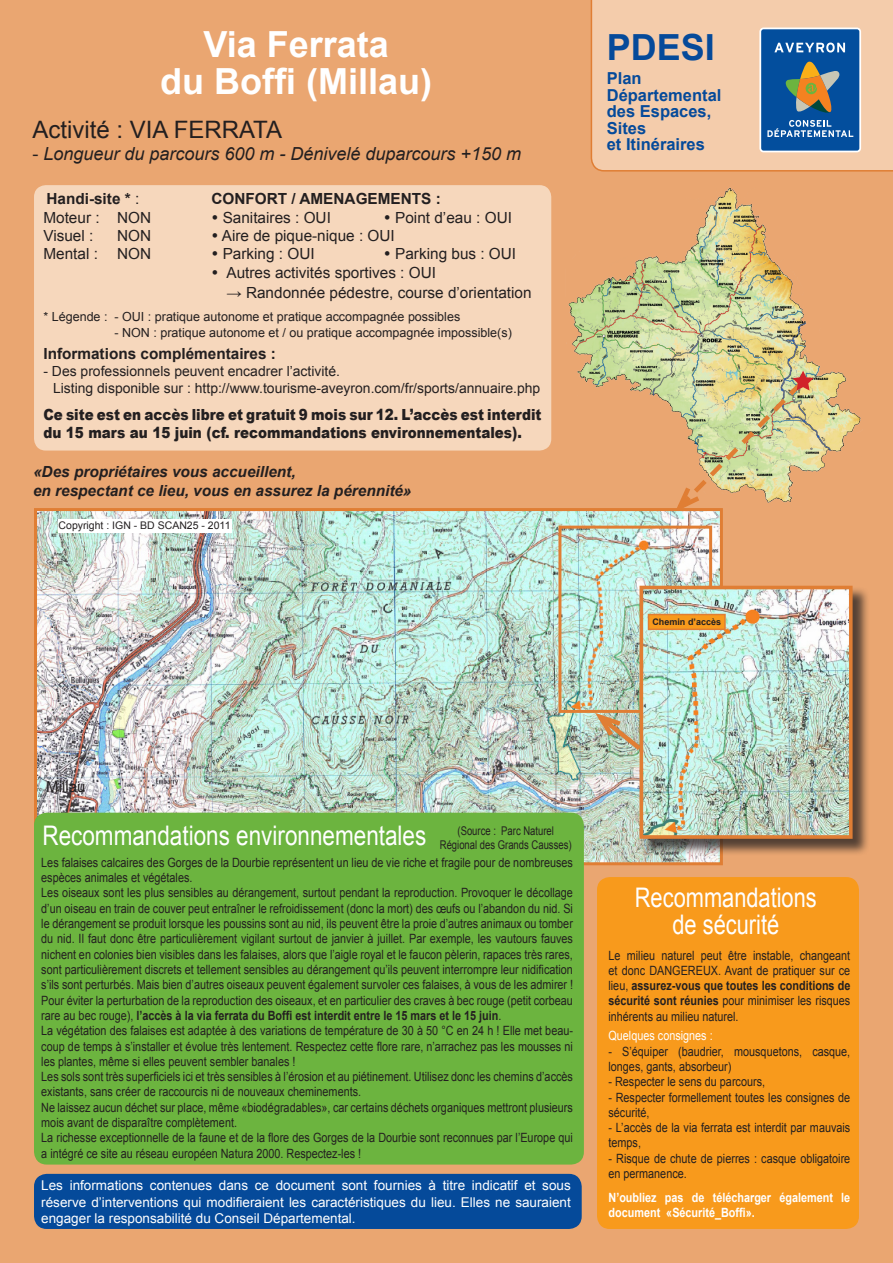
<style>
.page{position:relative;width:893px;height:1263px;background:#eaa671}
.page>*{position:absolute;margin:0;border:0;box-sizing:border-box;transform-origin:0 0}
.t1{font:700 36px "Arial";color:#fff}
.t2{font:700 36px "Arial";color:#054a9a}
.t3{font:27px "Arial";color:#fff;scale:.83 1}
.t4{font:27px "Arial";color:#fff;scale:.81 1}
.t5{font:24px "Arial";color:#231f20}
.t6{font:italic 18px "Arial";color:#231f20}
.t7{font:700 16.5px/16.5px "Arial";color:#054a9a}
.t8{font:15.3px "Arial";color:#231f20}
.t9{font:900 15.3px/18.5px "Arial";color:#231f20;scale:.88 1}
.t10{font:italic 700 15.3px "Arial";color:#231f20}
.t11{font:700 15.3px "Arial";color:#231f20}
.t12{font:15px "Arial";color:#231f20}
.t13{font:13.95px "Arial";color:#231f20}
.t14{font:13.5px/16.2px "Arial";color:#fff;text-align:justify}
.t15{font:12.75px/15.3px "Arial";color:#231f20;scale:.85 1}
.t16{font:700 12.75px/15.3px "Arial";color:#fff;scale:.85 1}
.t17{font:12.75px "Arial";color:#fff;scale:.85 1}
.t18{font:12.6px "Arial";color:#231f20}
.t19{font:12px "Arial";color:#231f20;scale:.79 1}
.t20{font:10.5px "Arial";color:#231f20}
.t21{font:700 9px "Arial";color:#231f20}
.s1{font-style:normal}
.s2{font-weight:400}
.s3{font-weight:700}
</style>
<div class="page">
<div style="left:591px;top:0;width:302px;height:172px;background:#f4ccab"></div>
<svg style="left:759px;top:28px;width:102px;height:124px;background:#34689b"></svg>
<div style="left:34px;top:1174px;width:548px;height:55px;background:#054a9a;border-radius:13px"></div>
<img style="left:568px;top:187px;width:293px;height:285px">
<div style="left:597px;top:877px;width:262px;height:352px;background:#f89a1c;border-radius:13px"></div>
<img style="left:670px;top:371px;width:143px;height:137px">
<img style="left:38px;top:512px;width:681px;height:349px">
<div style="left:558px;top:526px;width:154px;height:187px;border:3px solid #e07e34"></div>
<div style="left:640px;top:586px;width:230px;height:270px;background:#231f20;opacity:.75"></div>
<img style="left:644px;top:591px;width:204px;height:243px">
<div style="left:639px;top:586px;width:214px;height:253px;border:4px solid #e07e34"></div>
<img style="left:590px;top:709px;width:56px;height:46px">
<div style="left:648px;top:614px;width:78px;height:16px;background:#f89a1c;border:2px solid #e07e34"></div>
<div style="left:58px;top:519px;width:173px;height:13px;background:#fff"></div>
<div style="left:34px;top:185px;width:517px;height:266px;background:#f6d7bc;border-radius:12px"></div>
<div style="left:34px;top:813px;width:550px;height:351px;background:#6cb43f;border-radius:13px"></div>
<p class="t1" style="left:203px;top:20px;width:187px">Via Ferrata</p>
<p class="t1" style="left:160px;top:58px;width:273px">du Boffi (Millau)</p>
<p class="t5" style="left:32px;top:114px;width:251px">Activité : VIA FERRATA</p>
<p class="t6" style="left:32px;top:142px;width:490px"><span class="s1">-</span> Longueur du parcours 600 m - Dénivelé duparcours +150 m</p>
<p class="t11" style="left:46px;top:189px;width:94px">Handi-site * <span class="s2">:</span></p>
<p class="t11" style="left:211px;top:189px;width:231px">CONFORT / AMENAGEMENTS :</p>
<p class="t8" style="left:43px;top:207px;width:109px">Moteur : NON</p>
<p class="t8" style="left:211px;top:207px;width:121px">• Sanitaires : OUI</p>
<p class="t8" style="left:384px;top:207px;width:130px">• Point d’eau : OUI</p>
<p class="t8" style="left:43px;top:226px;width:51px">Visuel :</p>
<p class="t8" style="left:117px;top:226px;width:36px">NON</p>
<p class="t8" style="left:211px;top:226px;width:185px">• Aire de pique-nique : OUI</p>
<p class="t8" style="left:43px;top:244px;width:56px">Mental :</p>
<p class="t8" style="left:117px;top:244px;width:36px">NON</p>
<p class="t8" style="left:211px;top:244px;width:105px">• Parking : OUI</p>
<p class="t8" style="left:384px;top:244px;width:134px">• Parking bus : OUI</p>
<p class="t8" style="left:211px;top:262px;width:226px">• Autres activités sportives : OUI</p>
<p class="t8" style="left:226px;top:282px;width:307px">→ Randonnée pédestre, course d’orientation</p>
<p class="t18" style="left:43px;top:309px;width:418px">* Légende : - OUI : pratique autonome et pratique accompagnée possibles</p>
<p class="t18" style="left:114px;top:324px;width:399px">- NON : pratique autonome et / ou pratique accompagnée impossible(s)</p>
<p class="t11" style="left:43px;top:344px;width:234px">Informations complémentaires :</p>
<p class="t13" style="left:43px;top:362px;width:298px">- Des professionnels peuvent encadrer l’activité.</p>
<p class="t13" style="left:53px;top:379px;width:489px">Listing disponible sur : http://www.tourisme-aveyron.com/fr/sports/annuaire.php</p>
<p class="t9" style="left:43px;top:404px;width:567px">Ce site est en accès libre et gratuit 9 mois sur 12. L’accès est interdit du 15 mars au 15 juin (cf. recommandations environnementales).</p>
<p class="t10" style="left:33px;top:462px;width:264px">«Des propriétaires vous accueillent,</p>
<p class="t10" style="left:33px;top:480px;width:380px">en respectant ce lieu, vous en assurez la pérennité»</p>
<p class="t20" style="left:59px;top:519px;width:173px">Copyright : IGN - BD SCAN25 - 2011</p>
<p class="t2" style="left:607px;top:24px;width:110px">PDESI</p>
<p class="t7" style="left:607px;top:71px;width:36px">Plan</p>
<p class="t7" style="left:607px;top:87px;width:116px">Départemental des Espaces,<br>Sites</p>
<p class="t7" style="left:607px;top:137px;width:100px">et Itinéraires</p>
<p class="t21" style="left:652px;top:615px;width:70px">Chemin d’accès</p>
<p class="t12" style="left:46px;top:777px;width:41px">Millau</p>
<p class="t3" style="left:42px;top:817px;width:464px">Recommandations environnementales</p>
<p class="t15" style="left:41px;top:855px;width:627px">Les falaises calcaires des Gorges de la Dourbie représentent un lieu de vie riche et fragile pour de nombreuses espèces animales et végétales.</p>
<p class="t15" style="left:41px;top:885px;width:627px;text-align:justify">Les oiseaux sont les plus sensibles au dérangement, surtout pendant la reproduction. Provoquer le décollage d’un oiseau en train de couver peut entraîner le refroidissement (donc la mort) des œufs ou l’abandon du nid. Si le dérangement se produit lorsque les poussins sont au nid, ils peuvent être la proie d’autres animaux ou tomber du nid. Il faut donc être particulièrement vigilant surtout de janvier à juillet. Par exemple, les vautours fauves nichent en colonies bien visibles dans les falaises, alors que l’aigle royal et le faucon pèlerin, rapaces très rares, sont particulièrement discrets et tellement sensibles au dérangement qu’ils peuvent interrompre leur nidification s’ils sont perturbés. Mais bien d’autres oiseaux peuvent également survoler ces falaises, à vous de les admirer !<br>Pour éviter la perturbation de la reproduction des oiseaux, et en particulier des craves à bec rouge (petit corbeau rare au bec rouge), <span class="s3">l’accès à la via ferrata du Boffi est interdit entre le 15 mars et le 15 juin</span>.</p>
<p class="t15" style="left:41px;top:1023px;width:627px;text-align:justify">La végétation des falaises est adaptée à des variations de température de 30 à 50 °C en 24 h ! Elle met beau&shy;coup de temps à s’installer et évolue très lentement. Respectez cette flore rare, n’arrachez pas les mousses ni les plantes, même si elles peuvent sembler banales !</p>
<p class="t15" style="left:41px;top:1069px;width:627px">Les sols sont très superficiels ici et très sensibles à l’érosion et au piétinement. Utilisez donc les chemins d’accès existants, sans créer de raccourcis ni de nouveaux cheminements.</p>
<p class="t15" style="left:41px;top:1100px;width:627px">Ne laissez aucun déchet sur place, même «biodégradables», car certains déchets organiques mettront plusieurs mois avant de disparaître complètement.</p>
<p class="t15" style="left:41px;top:1130px;width:627px">La richesse exceptionnelle de la faune et de la flore des Gorges de la Dourbie sont reconnues par l’Europe qui a intégré ce site au réseau européen Natura 2000. Respectez-les !</p>
<p class="t19" style="left:457px;top:823px;width:124px">(Source : Parc Naturel</p>
<p class="t19" style="left:440px;top:837px;width:168px">Régional des Grands Causses)</p>
<p class="t14" style="left:41px;top:1178px;width:531px">Les informations contenues dans ce document sont fournies à titre indicatif et sous réserve d’interventions qui modifieraient les caractéristiques du lieu. Elles ne sauraient engager la responsabilité du Conseil Départemental.</p>
<p class="t4" style="left:635px;top:880px;width:226px">Recommandations</p>
<p class="t4" style="left:672px;top:907px;width:133px">de sécurité</p>
<p class="t15" style="left:608px;top:947px;width:286px;text-align:justify">Le milieu naturel peut être instable, changeant et donc DANGEREUX. Avant de pratiquer sur ce lieu, <span class="s3">assurez-vous que toutes les conditions de sécurité sont réunies</span> pour minimiser les risques inhérents au milieu naturel.</p>
<p class="t17" style="left:608px;top:1027px;width:124px">Quelques consignes :</p>
<p class="t15" style="left:608px;top:1043px;width:286px">- S’équiper (baudrier, mousquetons, casque, longes, gants, absorbeur)</p>
<p class="t15" style="left:608px;top:1074px;width:186px">- Respecter le sens du parcours,</p>
<p class="t15" style="left:608px;top:1089px;width:286px">- Respecter formellement toutes les consignes de sécurité,</p>
<p class="t15" style="left:608px;top:1120px;width:286px">- L’accès de la via ferrata est interdit par mauvais temps,</p>
<p class="t15" style="left:608px;top:1151px;width:286px">- Risque de chute de pierres : casque obligatoire en permanence.</p>
<p class="t16" style="left:608px;top:1190px;width:286px">N’oubliez pas de télécharger également le document «Sécurité_Boffi».</p>
</div>
